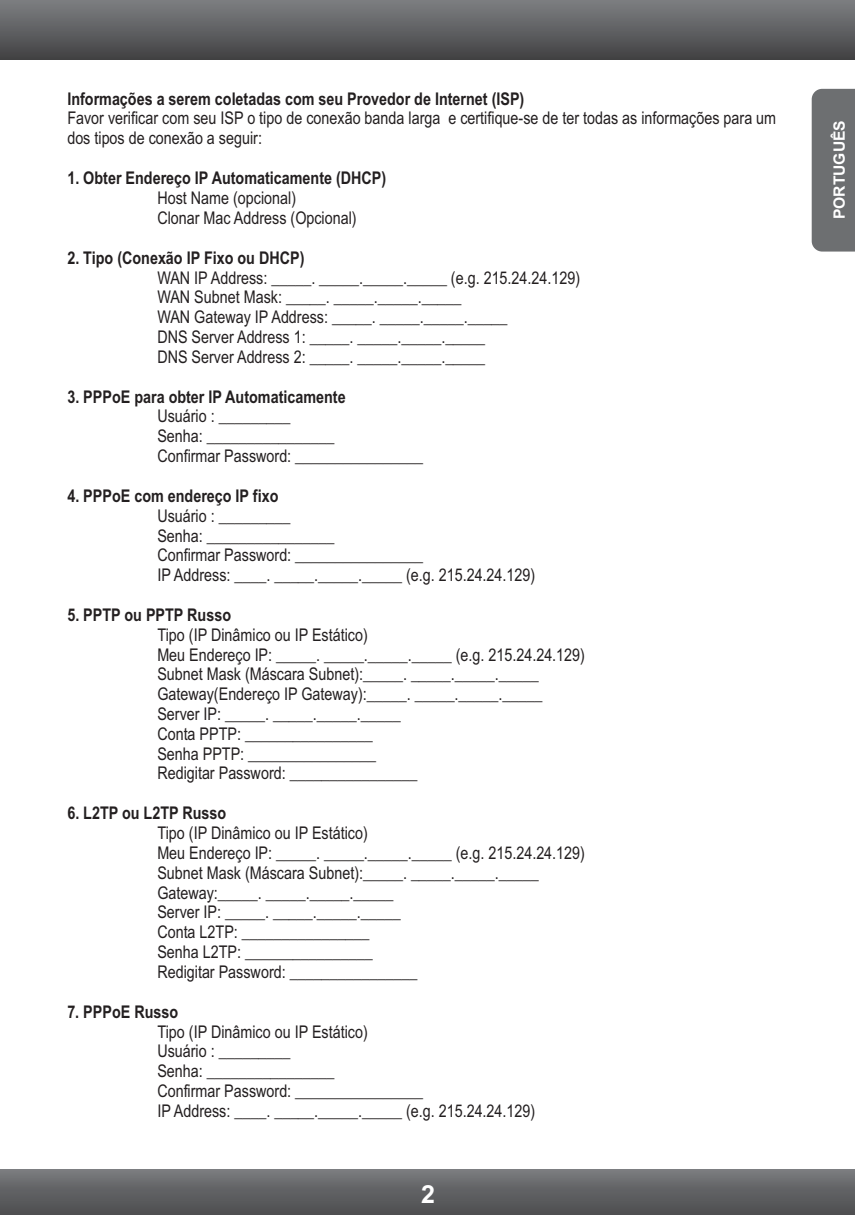
<style>
.page{position:relative;width:855px;height:1215px;background:#fff}
.page>*{position:absolute;margin:0;border:0;box-sizing:border-box;transform-origin:0 0}
.t1{font:700 25px "Arial";color:#fff}
.t2{font:17.5px/19.8px "Arial Narrow";color:#231f20}
.t3{font:700 17.5px "Arial Narrow";color:#231f20}
.t4{font:700 15.5px "Arial";color:#fff}
</style>
<div class="page">
<div style="left:0;top:0;width:855px;height:59px;background:linear-gradient(to bottom,#7d7f82,#434244)"></div>
<div style="left:0;top:1170px;width:855px;height:45px;background:linear-gradient(to bottom,#77797c,#4b4c4e)"></div>
<div style="left:812px;top:89px;width:43px;height:163px;background:#6d6f71"></div>
<p class="t3" style="left:67px;top:92px;width:458px">Informações a serem coletadas com seu Provedor de Internet (ISP)</p>
<p class="t2" style="left:67px;top:110px;width:710px">Favor verificar com seu ISP o tipo de conexão banda larga e certifique-se de ter todas as informações para um dos tipos de conexão a seguir:</p>
<p class="t3" style="left:67px;top:171px;width:320px">1. Obter Endereço IP Automaticamente (DHCP)</p>
<p class="t2" style="left:157px;top:190px;width:201px">Host Name (opcional)<br>Clonar Mac Address (Opcional)</p>
<p class="t3" style="left:67px;top:251px;width:239px">2. Tipo (Conexão IP Fixo ou DHCP)</p>
<p class="t2" style="left:157px;top:269px;width:424px">WAN IP Address: _____. _____._____._____ (e.g. 215.24.24.129)<br>WAN Subnet Mask: _____. _____._____._____<br>WAN Gateway IP Address: _____. _____._____._____<br>DNS Server Address 1: _____. _____._____._____<br>DNS Server Address 2: _____. _____._____._____</p>
<p class="t3" style="left:67px;top:390px;width:280px">3. PPPoE para obter IP Automaticamente</p>
<p class="t2" style="left:157px;top:408px;width:267px">Usuário : _________<br>Senha: ________________<br>Confirmar Password: ________________</p>
<p class="t3" style="left:67px;top:489px;width:213px">4. PPPoE com endereço IP fixo</p>
<p class="t2" style="left:157px;top:507px;width:379px">Usuário : _________<br>Senha: ________________<br>Confirmar Password: ________________<br>IP Address: ____. _____._____._____ (e.g. 215.24.24.129)</p>
<p class="t3" style="left:67px;top:608px;width:165px">5. PPTP ou PPTP Russo</p>
<p class="t2" style="left:157px;top:626px;width:429px">Tipo (IP Dinâmico ou IP Estático)<br>Meu Endereço IP: _____. _____._____._____ (e.g. 215.24.24.129)<br>Subnet Mask (Máscara Subnet):_____. _____._____._____ Gateway(Endereço IP Gateway):_____. _____._____._____ Server IP: _____. _____._____._____<br>Conta PPTP: ________________<br>Senha PPTP: ________________<br>Redigitar Password: ________________</p>
<p class="t3" style="left:67px;top:807px;width:160px">6. L2TP ou L2TP Russo</p>
<p class="t2" style="left:157px;top:825px;width:429px">Tipo (IP Dinâmico ou IP Estático)<br>Meu Endereço IP: _____. _____._____._____ (e.g. 215.24.24.129)<br>Subnet Mask (Máscara Subnet):_____. _____._____._____ Gateway:_____. _____._____._____<br>Server IP: _____. _____._____._____<br>Conta L2TP: ________________<br>Senha L2TP: ________________<br>Redigitar Password: ________________</p>
<p class="t3" style="left:67px;top:1005px;width:112px">7. PPPoE Russo</p>
<p class="t2" style="left:157px;top:1023px;width:379px">Tipo (IP Dinâmico ou IP Estático)<br>Usuário : _________<br>Senha: ________________<br>Confirmar Password: ________________<br>IP Address: ____. _____._____._____ (e.g. 215.24.24.129)</p>
<h1 class="t1" style="left:421px;top:1185px;width:15px">2</h1>
<p class="t4" style="left:833px;top:219px;width:100px;rotate:-90deg">PORTUGUÊS</p>
</div>
